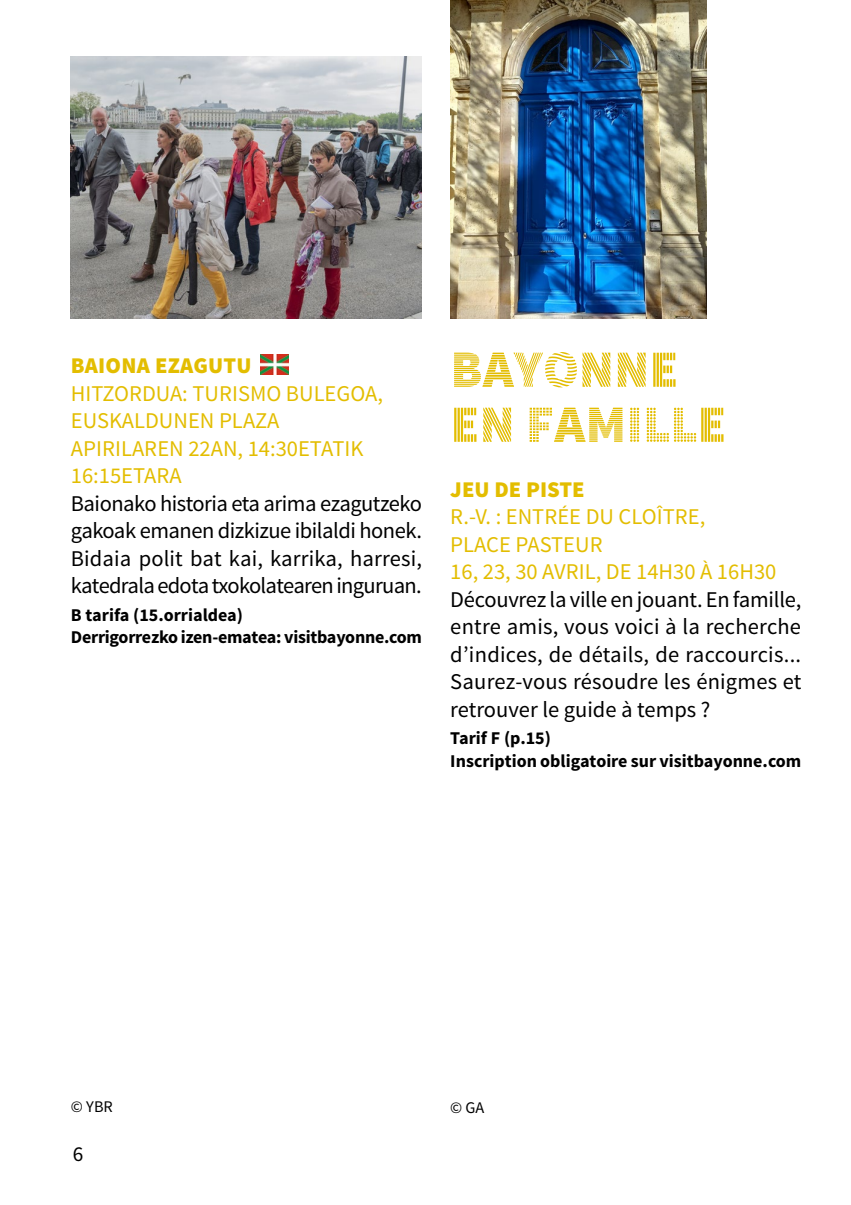
<style>
.page{position:relative;width:851px;height:1205px;background:#fff}
.page>*{position:absolute;margin:0;border:0;box-sizing:border-box;transform-origin:0 0}
.t1{font:52.5px/55px "Source Sans Pro DISPLAY";color:#e3bd00}
.t2{font:22.5px/27.5px "Source Sans Pro";color:#000;text-align:justify}
.t3{font:22.5px/27.5px "Source Sans Pro";color:#e3bd00}
.t4{font:900 22.5px "Source Sans Pro";letter-spacing:.01em;color:#e3bd00}
.t5{font:21.25px "Source Sans Pro";color:#000}
.t6{font:700 18px/22.5px "Source Sans Pro";color:#000}
.t7{font:16.25px "Source Sans Pro";color:#000}
</style>
<div class="page">
<img style="left:450px;top:0;width:256px;height:318px">
<img style="left:71px;top:56px;width:351px;height:262px">
<img style="left:260px;top:355px;width:29px;height:20px">
<p class="t4" style="left:71px;top:351px;width:51px">BAIONA</p>
<p class="t4" style="left:155px;top:351px;width:95px">EZAGUTU</p>
<p class="t3" style="left:71px;top:380px;width:58px">Hitzordua</p>
<p class="t3" style="left:182px;top:380px;width:24px">: Turismo</p>
<p class="t3" style="left:286px;top:380px;width:14px">bulegoa</p>
<p class="t3" style="left:377px;top:380px;width:7px">,</p>
<p class="t3" style="left:71px;top:407px;width:65px">Euskaldunen</p>
<p class="t3" style="left:219px;top:407px;width:61px">plaza</p>
<p class="t3" style="left:71px;top:435px;width:24px">Apirilaren</p>
<p class="t3" style="left:188px;top:435px;width:177px">22an , 14:30etati k</p>
<p class="t3" style="left:71px;top:462px;width:87px">16:15etara</p>
<p class="t2" style="left:71px;top:490px;width:352px">Baionako historia eta arima ezagutzeko gakoak emanen dizkizue ibilaldi honek.<br>Bidaia polit bat kai, karrika, harresi, katedrala edota txokolatearen inguruan.</p>
<p class="t6" style="left:71px;top:604px;width:352px">B tarifa (15.orrialdea)<br>Derrigorrezko izen-ematea: visitbayonne.com</p>
<h1 class="t1" style="left:450px;top:343px;width:223px">BAYONNE<br>EN FAMILLE</h1>
<p class="t4" style="left:450px;top:475px;width:133px">JEU DE PISTE</p>
<p class="t3" style="left:450px;top:503px;width:256px">R.-V. : entrée du cloître, place</p>
<p class="t3" style="left:450px;top:531px;width:127px;text-indent:65px">Pasteur<br>16, 23, 30 avril</p>
<p class="t3" style="left:595px;top:558px;width:182px">, de 14h30 à 16h30</p>
<p class="t2" style="left:450px;top:586px;width:352px">Découvrez la ville en jouant. En famille, entre amis, vous voici à la recherche d’indices, de détails, de raccourcis...<br>Saurez-vous résoudre les énigmes et retrouver le guide à temps ?</p>
<p class="t6" style="left:450px;top:728px;width:352px">Tarif F (p.15)<br>Inscription obligatoire sur visitbayonne.com</p>
<p class="t7" style="left:71px;top:1096px;width:44px">© YBR</p>
<p class="t7" style="left:450px;top:1097px;width:36px">© GA</p>
<p class="t5" style="left:73px;top:1140px;width:12px">6</p>
</div>
